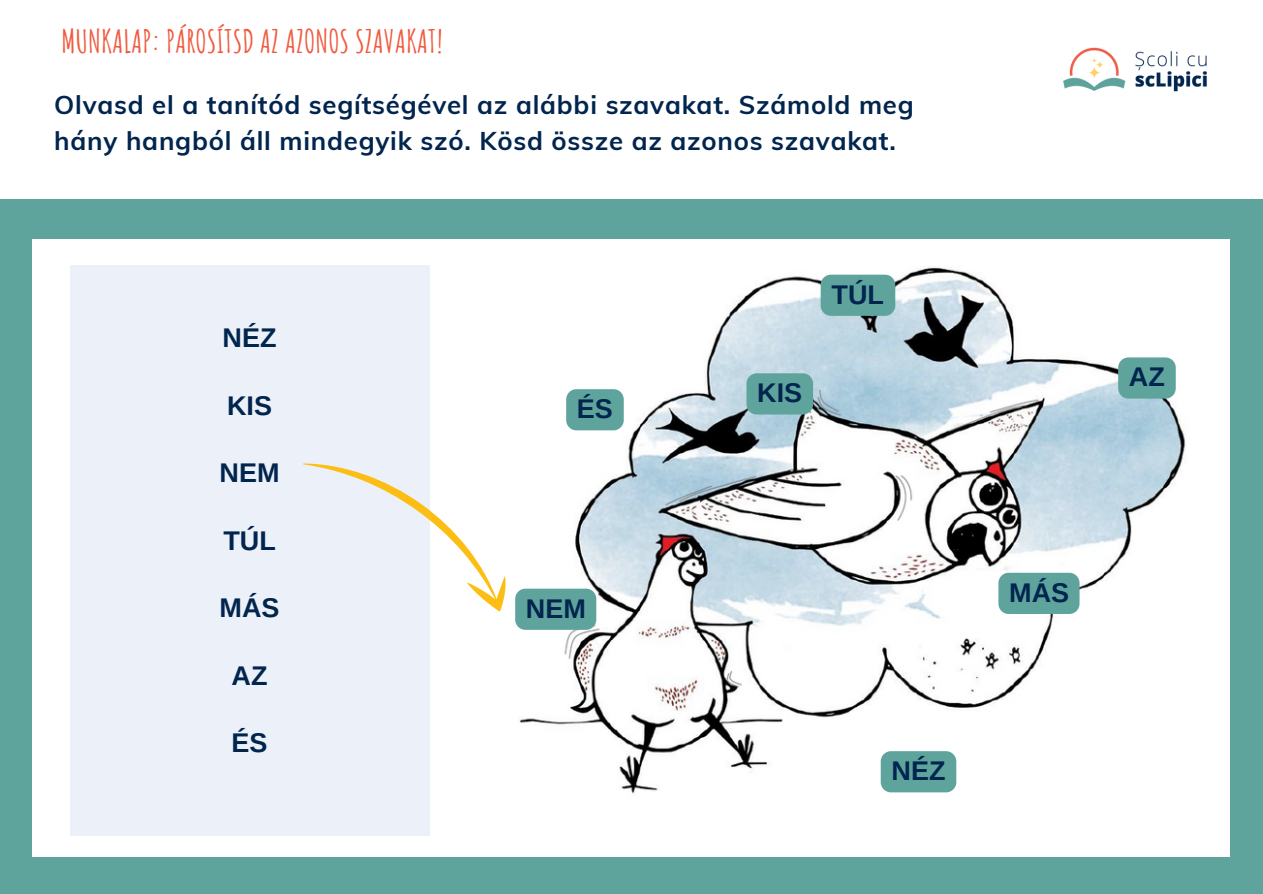
<style>
.page{position:relative;width:1263px;height:894px;background:#fff}
.page>*{position:absolute;margin:0;border:0;box-sizing:border-box;transform-origin:0 0}
.t1{font:700 31.5px "Amatic SC";color:#f05b40}
.t2{font:700 27px "Arimo";color:#01254e}
.t3{font:700 25.65px/36px "Muli";letter-spacing:.03em;color:#01254e}
</style>
<div class="page">
<div style="left:0;top:0;width:1263px;height:893px;background:#5ea49d"></div>
<div style="left:32px;top:239px;width:1198px;height:617px;background:#fff"></div>
<div style="left:0;top:0;width:1263px;height:199px;background:#fff"></div>
<img style="left:1063px;top:47px;width:144px;height:45px">
<div style="left:70px;top:265px;width:359px;height:570px;background:#ecf1f9"></div>
<svg style="left:303px;top:442px;width:203px;height:170px"></svg>
<img style="left:518px;top:267px;width:668px;height:527px">
<div style="left:746px;top:373px;width:67px;height:41px;background:#5ea49d;border-radius:10px"></div>
<div style="left:515px;top:588px;width:81px;height:41px;background:#5ea49d;border-radius:10px"></div>
<div style="left:881px;top:751px;width:75px;height:41px;background:#5ea49d;border-radius:10px"></div>
<div style="left:1118px;top:357px;width:58px;height:41px;background:#5ea49d;border-radius:10px"></div>
<div style="left:998px;top:572px;width:81px;height:41px;background:#5ea49d;border-radius:10px"></div>
<div style="left:821px;top:274px;width:74px;height:42px;background:#5ea49d;border-radius:10px"></div>
<div style="left:566px;top:389px;width:58px;height:41px;background:#5ea49d;border-radius:10px"></div>
<p class="t1" style="left:61px;top:21px;width:383px">MUNKALAP: PÁROSÍTSD AZ AZONOS SZAVAKAT!</p>
<p class="t3" style="left:54px;top:86px;width:861px">Olvasd el a tanítód segítségével az alábbi szavakat. Számold meg hány hangból áll mindegyik szó. Kösd össze az azonos szavakat.</p>
<p class="t2" style="left:223px;top:322px;width:55px">NÉZ</p>
<p class="t2" style="left:227px;top:390px;width:46px">KIS</p>
<p class="t2" style="left:220px;top:457px;width:61px">NEM</p>
<p class="t2" style="left:223px;top:525px;width:54px">TÚL</p>
<p class="t2" style="left:220px;top:592px;width:61px">MÁS</p>
<p class="t2" style="left:232px;top:660px;width:37px">AZ</p>
<p class="t2" style="left:232px;top:727px;width:37px">ÉS</p>
<p class="t2" style="left:577px;top:393px;width:37px">ÉS</p>
<p class="t2" style="left:526px;top:593px;width:61px">NEM</p>
<p class="t2" style="left:831px;top:279px;width:54px">TÚL</p>
<p class="t2" style="left:757px;top:378px;width:46px">KIS</p>
<p class="t2" style="left:891px;top:755px;width:55px">NÉZ</p>
<p class="t2" style="left:1129px;top:362px;width:37px">AZ</p>
<p class="t2" style="left:1009px;top:577px;width:61px">MÁS</p>
</div>
